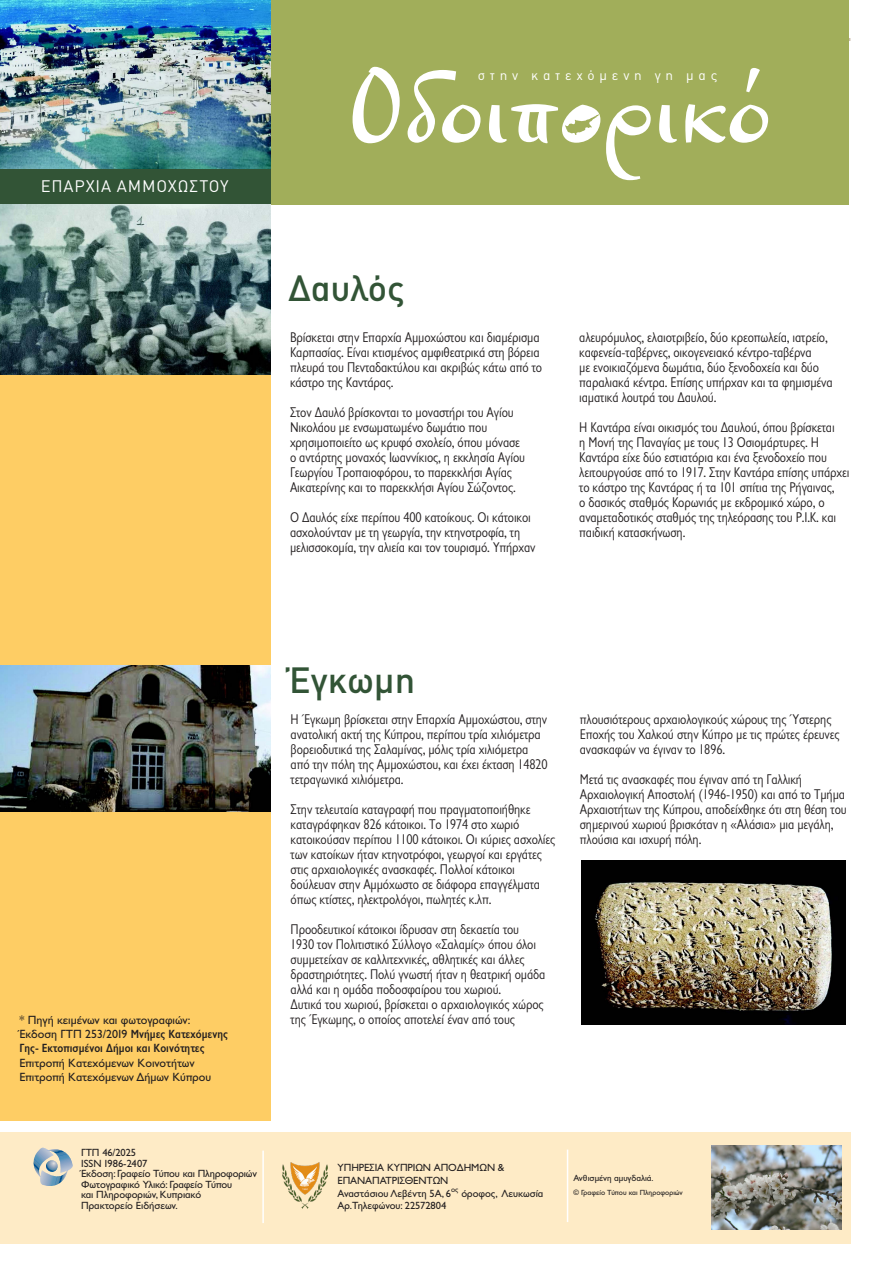
<style>
.page{position:relative;width:893px;height:1263px;background:#fff}
.page>*{position:absolute;margin:0;border:0;box-sizing:border-box;transform-origin:0 0}
.t1{font:500 36px "DIN Pro";color:#325436}
.t2{font:16.5px "DIN Pro";letter-spacing:.05em;color:#fff}
.t3{font:14.25px/15px "Gill Sans Hel Semi Condenced";letter-spacing:-.01em;color:#231f20}
.t4{font:13.65px "DIN Pro";letter-spacing:.35em;color:#fff}
.t5{font:12px "Gill Sans Hel";color:#231f20}
.t6{font:700 12px/14.4px "Gill Sans Hel Semi Condenced";color:#231f20}
.t7{font:10.5px "Gill Sans Hel";letter-spacing:-.01em;color:#231f20}
.t8{font:9px "Gill Sans Hel";color:#231f20}
.t9{font:7.5px "Gill Sans Hel";color:#231f20}
.s1{font-family:"Gill Sans Hel";font-weight:400}
</style>
<div class="page">
<div style="left:358px;top:1208px;width:171px;height:42px;background:linear-gradient(to right,#fff,#fff)"></div>
<div style="left:0;top:191px;width:271px;height:930px;background:#fecd64"></div>
<div style="left:0;top:1132px;width:850px;height:111px;background:#feebc6"></div>
<img style="left:711px;top:1146px;width:130px;height:83px">
<div style="left:0;top:0;width:849px;height:205px;background:#a1ae5a"></div>
<div style="left:0;top:169px;width:271px;height:36px;background:#325436"></div>
<svg style="left:353px;top:67px;width:415px;height:113px"></svg>
<svg style="left:565px;top:114px;width:34px;height:21px"></svg>
<svg style="left:33px;top:1148px;width:40px;height:38px"></svg>
<hr style="left:262px;top:1150px;width:2px;height:73px;background:#fff">
<hr style="left:567px;top:1149px;width:1px;height:73px;background:#fff">
<img style="left:0;top:665px;width:271px;height:146px">
<img style="left:0;top:0;width:271px;height:169px">
<img style="left:0;top:205px;width:271px;height:169px">
<img style="left:283px;top:1163px;width:45px;height:45px">
<img style="left:581px;top:861px;width:264px;height:163px">
<p class="t2" style="left:41px;top:175px;width:189px">ΕΠΑΡΧΙΑ ΑΜΜΟΧΩΣΤΟΥ</p>
<p class="t4" style="left:478px;top:66px;width:241px">στην κατεχόμενη γη μας</p>
<p class="t1" style="left:289px;top:263px;width:118px">Δαυλός</p>
<p class="t3" style="left:290px;top:330px;width:254px">Βρίσκεται στην Επαρχία Αμμοχώστου και διαμέρισμα Καρπασίας. Είναι κτισμένος αμφιθεατρικά στη βόρεια πλευρά του Πενταδακτύλου και ακριβώς κάτω από το κάστρο της Καντάρας.</p>
<p class="t3" style="left:290px;top:405px;width:237px">Στον Δαυλό βρίσκονται το μοναστήρι του Αγίου Νικολάου με ενσωματωμένο δωμάτιο που χρησιμοποιείτο ως κρυφό σχολείο, όπου μόνασε ο αντάρτης μοναχός Ιωαννίκιος, η εκκλησία Αγίου Γεωργίου Τροπαιοφόρου, το παρεκκλήσι Αγίας Αικατερίνης και το παρεκκλήσι Αγίου Σώζοντος.</p>
<p class="t3" style="left:290px;top:510px;width:247px">Ο Δαυλός είχε περίπου 400 κατοίκους. Οι κάτοικοι ασχολούνταν με τη γεωργία, την κτηνοτροφία, τη μελισσοκομία, την αλιεία και τον τουρισμό. Υπήρχαν</p>
<p class="t3" style="left:579px;top:330px;width:255px">αλευρόμυλος, ελαιοτριβείο, δύο κρεοπωλεία, ιατρείο, καφενεία-ταβέρνες, οικογενειακό κέντρο-ταβέρνα<br>με ενοικιαζόμενα δωμάτια, δύο ξενοδοχεία και δύο παραλιακά κέντρα. Επίσης υπήρχαν και τα φημισμένα ιαματικά λουτρά του Δαυλού.</p>
<p class="t3" style="left:579px;top:420px;width:272px">Η Καντάρα είναι οικισμός του Δαυλού, όπου βρίσκεται<br>η Μονή της Παναγίας με τους 13 Οσιομάρτυρες. Η Καντάρα είχε δύο εστιατόρια και ένα ξενοδοχείο που λειτουργούσε από το 1917. Στην Καντάρα επίσης υπάρχει το κάστρο της Καντάρας ή τα 101 σπίτια της Ρήγαινας,<br>ο δασικός σταθμός Κορωνιάς με εκδρομικό χώρο, ο αναμεταδοτικός σταθμός της τηλεόρασης του Ρ.Ι.Κ. και παιδική κατασκήνωση.</p>
<p class="t5" style="left:20px;top:1013px;width:172px">* Πηγή κειμένων και φωτογραφιών:</p>
<p class="t6" style="left:20px;top:1027px;width:210px"><span class="s1">Έκδοση ΓΤΠ 253/2019</span> Μνήμες Κατεχόμενης<br>Γης- Εκτοπισμένοι Δήμοι και Κοινότητες</p>
<p class="t5" style="left:20px;top:1056px;width:177px">Επιτροπή Κατεχόμενων Κοινοτήτων</p>
<p class="t5" style="left:20px;top:1071px;width:193px">Επιτροπή Κατεχόμενων Δήμων Κύπρου</p>
<p class="t7" style="left:81px;top:1147px;width:56px">ΓΤΠ 46/2025</p>
<p class="t7" style="left:81px;top:1158px;width:68px">ISSN 1986-2407</p>
<p class="t7" style="left:81px;top:1168px;width:177px">Έκδοση: Γραφείο Τύπου και Πληροφοριών</p>
<p class="t7" style="left:81px;top:1179px;width:153px">Φωτογραφικό Υλικό: Γραφείο Τύπου</p>
<p class="t7" style="left:81px;top:1189px;width:122px">και Πληροφοριών, Κυπριακό</p>
<p class="t7" style="left:81px;top:1200px;width:98px">Πρακτορείο Ειδήσεων.</p>
<p class="t1" style="left:289px;top:655px;width:128px">Έγκωμη</p>
<p class="t3" style="left:291px;top:711px;width:258px">Η Έγκωμη βρίσκεται στην Επαρχία Αμμοχώστου, στην ανατολική ακτή της Κύπρου, περίπου τρία χιλιόμετρα βορειοδυτικά της Σαλαμίνας, μόλις τρία χιλιόμετρα από την πόλη της Αμμοχώστου, και έχει έκταση 14820 τετραγωνικά χιλιόμετρα.</p>
<p class="t3" style="left:291px;top:801px;width:266px">Στην τελευταία καταγραφή που πραγματοποιήθηκε καταγράφηκαν 826 κάτοικοι. Το 1974 στο χωριό κατοικούσαν περίπου 1100 κάτοικοι. Οι κύριες ασχολίες των κατοίκων ήταν κτηνοτρόφοι, γεωργοί και εργάτες στις αρχαιολογικές ανασκαφές. Πολλοί κάτοικοι δούλευαν στην Αμμόχωστο σε διάφορα επαγγέλματα όπως κτίστες, ηλεκτρολόγοι, πωλητές κ.λπ.</p>
<p class="t3" style="left:291px;top:921px;width:256px">Προοδευτικοί κάτοικοι ίδρυσαν στη δεκαετία του 1930 τον Πολιτιστικό Σύλλογο «Σαλαμίς» όπου όλοι συμμετείχαν σε καλλιτεχνικές, αθλητικές και άλλες δραστηριότητες. Πολύ γνωστή ήταν η θεατρική ομάδα αλλά και η ομάδα ποδοσφαίρου του χωριού.</p>
<p class="t3" style="left:291px;top:996px;width:255px">Δυτικά του χωριού, βρίσκεται ο αρχαιολογικός χώρος της Έγκωμης, ο οποίος αποτελεί έναν από τους</p>
<p class="t3" style="left:580px;top:711px;width:261px">πλουσιότερους αρχαιολογικούς χώρους της Ύστερης<br>Εποχής του Χαλκού στην Κύπρο με τις πρώτες έρευνες ανασκαφών να έγιναν το 1896.</p>
<p class="t3" style="left:580px;top:771px;width:268px">Μετά τις ανασκαφές που έγιναν από τη Γαλλική Αρχαιολογική Αποστολή (1946-1950) και από το Τμήμα Αρχαιοτήτων της Κύπρου, αποδείχθηκε ότι στη θέση του σημερινού χωριού βρισκόταν η «Αλάσια» μια μεγάλη, πλούσια και ισχυρή πόλη.</p>
<p class="t7" style="left:338px;top:1162px;width:168px">ΥΠΗΡΕΣΙΑ ΚΥΠΡΙΩΝ ΑΠΟΔΗΜΩΝ &amp;</p>
<p class="t7" style="left:338px;top:1175px;width:112px">ΕΠΑΝΑΠΑΤΡΙΣΘΕΝΤΩΝ</p>
<p class="t7" style="left:338px;top:1188px;width:207px">Αναστάσιου Λεβέντη 5Α, 6<sup>ος</sup> όροφος, Λευκωσία</p>
<p class="t7" style="left:338px;top:1200px;width:110px">Αρ.Τηλεφώνου: 22572804</p>
<p class="t8" style="left:573px;top:1173px;width:82px">Ανθισμένη αμυγδαλιά.</p>
<p class="t9" style="left:573px;top:1189px;width:111px">© Γραφείο Τύπου και Πληροφοριών</p>
</div>
